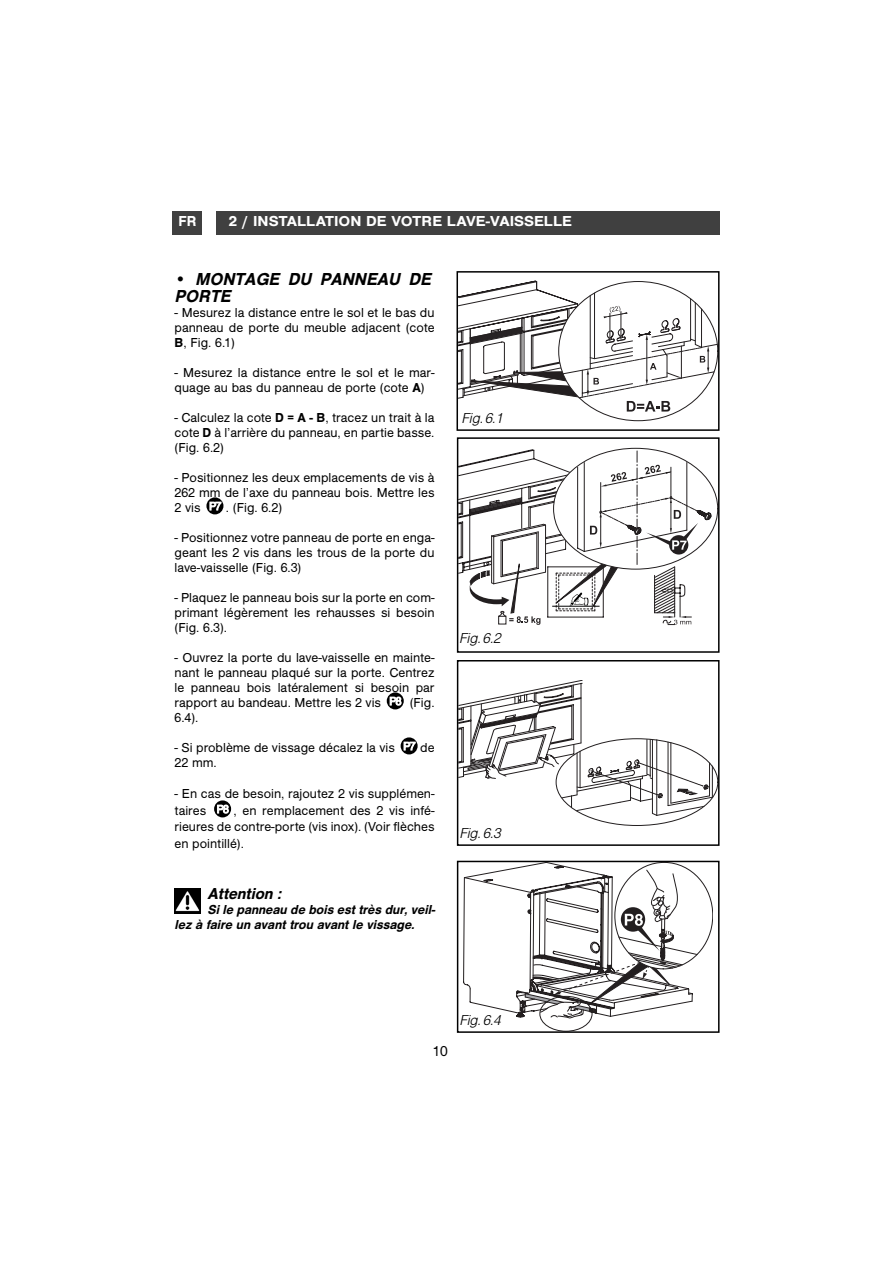
<style>
.page{position:relative;width:893px;height:1263px;background:#fff}
.page>*{position:absolute;margin:0;border:0;box-sizing:border-box;transform-origin:0 0}
.t1{font:italic 500 18px/16.5px "Nimbus San No 5 T";color:#000}
.t2{font:italic 500 16.5px "Nimbus San No 5 T";color:#000}
.t3{font:500 15px "Nimbus San No 5 T";color:#fff;scale:1.1 1}
.t4{font:italic 15px "Nimbus San No 5 T Ligh";color:#000}
.t5{font:15px "Nimbus San No 5 T";color:#000}
.t6{font:500 15px "Nimbus San No 5 T";color:#fff}
.t7{font:13.5px/15px "Nimbus San No 5 T";color:#000;text-align:justify}
.t8{font:italic 500 13.5px/15px "Nimbus San No 5 T";color:#000}
.t9{font:12px "Nimbus San No 5 T";letter-spacing:-.08em;color:#fff}
.s1{font-style:normal}
.s2{font-weight:500}
</style>
<div class="page">
<div style="left:216px;top:211px;width:504px;height:23px;background:#404040"></div>
<div style="left:172px;top:211px;width:30px;height:23px;background:#404040"></div>
<img style="left:175px;top:888px;width:25px;height:26px">
<div style="left:214px;top:800px;width:17px;height:17px;background:#000;border-radius:50%"></div>
<div style="left:401px;top:737px;width:17px;height:17px;background:#000;border-radius:50%"></div>
<div style="left:387px;top:692px;width:17px;height:17px;background:#000;border-radius:50%"></div>
<div style="left:206px;top:497px;width:17px;height:17px;background:#000;border-radius:50%"></div>
<svg style="left:460px;top:680px;width:256px;height:146px"></svg>
<hr style="left:712px;top:766px;width:1px;height:31px;background:#231f20">
<hr style="left:709px;top:763px;width:1px;height:33px;background:#231f20">
<hr style="left:670px;top:743px;width:1px;height:60px;background:#231f20">
<hr style="left:668px;top:742px;width:1px;height:64px;background:#231f20">
<div style="left:457px;top:660px;width:262px;height:186px;border:2px solid #000"></div>
<svg style="left:460px;top:449px;width:251px;height:176px"></svg>
<hr style="left:552px;top:606px;width:47px;height:1px;background:#000">
<div style="left:457px;top:437px;width:262px;height:216px;border:2px solid #000"></div>
<svg style="left:463px;top:864px;width:250px;height:166px"></svg>
<div style="left:457px;top:861px;width:262px;height:172px;border:2px solid #000"></div>
<svg style="left:459px;top:281px;width:257px;height:131px"></svg>
<div style="left:456px;top:271px;width:263px;height:160px;border:2px solid #000"></div>
<p class="t6" style="left:179px;top:215px;width:20px">FR</p>
<p class="t3" style="left:229px;top:215px;width:313px">2 / INSTALLATION DE VOTRE LAVE-VAISSELLE</p>
<h1 class="t1" style="left:175px;top:273px;width:262px"><span class="s1">•</span> MONTAGE DU PANNEAU DE<br>PORTE</h1>
<p class="t7" style="left:175px;top:306px;width:261px">- Mesurez la distance entre le sol et le bas du panneau de porte du meuble adjacent (cote <span class="s2">B</span>, Fig. 6.1)</p>
<p class="t7" style="left:175px;top:366px;width:261px">- Mesurez la distance entre le sol et le mar&shy;quage au bas du panneau de porte (cote <span class="s2">A</span>)</p>
<p class="t7" style="left:175px;top:411px;width:261px">- Calculez la cote <span class="s2">D = A - B</span>, tracez un trait à la cote <span class="s2">D</span> à l’arrière du panneau, en partie basse. (Fig. 6.2)</p>
<p class="t7" style="left:175px;top:471px;width:261px">- Positionnez les deux emplacements de vis à 262 mm de l’axe du panneau bois. Mettre les 2 vis</p>
<p class="t9" style="left:209px;top:501px;width:14px">P7</p>
<p class="t7" style="left:226px;top:501px;width:58px">. (Fig. 6.2)</p>
<p class="t7" style="left:175px;top:531px;width:261px">- Positionnez votre panneau de porte en enga&shy;geant les 2 vis dans les trous de la porte du lave-vaisselle (Fig. 6.3)</p>
<p class="t7" style="left:175px;top:591px;width:261px">- Plaquez le panneau bois sur la porte en com&shy;primant légèrement les rehausses si besoin (Fig. 6.3).</p>
<p class="t7" style="left:175px;top:651px;width:261px">- Ouvrez la porte du lave-vaisselle en mainte&shy;nant le panneau plaqué sur la porte. Centrez le panneau bois latéralement si besoin par rapport au bandeau. Mettre les 2 vis</p>
<p class="t9" style="left:389px;top:696px;width:14px">P8</p>
<p class="t7" style="left:410px;top:696px;width:26px">(Fig.</p>
<p class="t7" style="left:175px;top:711px;width:25px">6.4).</p>
<p class="t7" style="left:175px;top:741px;width:222px">- Si problème de vissage décalez la vis</p>
<p class="t7" style="left:420px;top:741px;width:16px">de</p>
<p class="t7" style="left:175px;top:756px;width:44px">22 mm.</p>
<p class="t7" style="left:175px;top:786px;width:261px;line-height:16.5px">- En cas de besoin, rajoutez 2 vis supplémen&shy;taires</p>
<p class="t9" style="left:403px;top:741px;width:14px">P7</p>
<p class="t9" style="left:217px;top:804px;width:14px">P8</p>
<p class="t7" style="left:175px;top:803px;width:261px;line-height:16.5px;text-indent:59px">, en remplacement des 2 vis infé&shy;rieures de contre-porte (vis inox). (Voir flèches en pointillé).</p>
<p class="t2" style="left:208px;top:887px;width:78px">Attention :</p>
<p class="t8" style="left:175px;top:903px;width:264px;text-indent:33px">Sile panneau de bois esttrès dur,veil&shy;lez à faire un avant trou avant le vissage.</p>
<p class="t4" style="left:461px;top:412px;width:46px">Fig.6.1</p>
<p class="t4" style="left:459px;top:632px;width:46px">Fig.6.2</p>
<p class="t4" style="left:459px;top:827px;width:46px">Fig.6.3</p>
<p class="t5" style="left:433px;top:1045px;width:17px">10</p>
<p class="t4" style="left:459px;top:1015px;width:46px">Fig.6.4</p>
</div>
